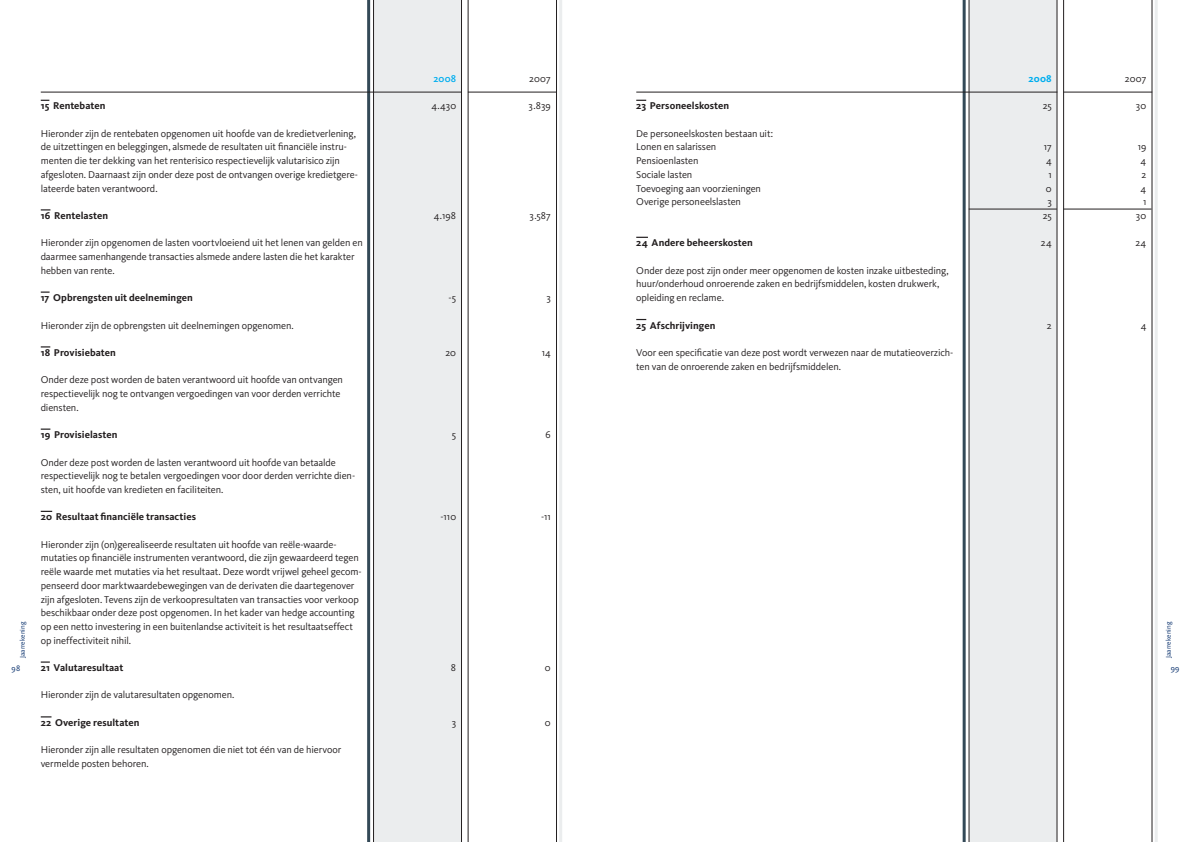
<style>
.page{position:relative;width:1191px;height:842px;background:#fff}
.page>*{position:absolute;margin:0;border:0;box-sizing:border-box;transform-origin:0 0}
.t1{font:10.2px/13.7px "Kievit";letter-spacing:-.01em;color:#231f20}
.t2{font:700 10.2px "Kievit";letter-spacing:.005em;color:#231f20}
.t3{font:500 10.2px "Kievit";color:#00aeef}
.t4{font:700 10.2px "Kievit";color:#00aeef}
.t5{font:8.2px "Kievit";color:#002a68}
.t6{font:7px "Kievit";color:#002a68}
</style>
<div class="page">
<hr style="left:962px;top:0;width:3px;height:842px;background:#334957">
<hr style="left:1154px;top:0;width:3px;height:842px;background:#ebedee">
<div style="left:968px;top:0;width:89px;height:842px;background:#ebedee"></div>
<svg style="left:1063px;top:0;width:89px;height:842px"></svg>
<hr style="left:367px;top:0;width:3px;height:842px;background:#334957">
<hr style="left:559px;top:0;width:3px;height:842px;background:#ebedee">
<div style="left:373px;top:0;width:89px;height:842px;background:#ebedee"></div>
<svg style="left:468px;top:0;width:89px;height:842px"></svg>
<svg style="left:41px;top:291px;width:9px;height:2px"></svg>
<svg style="left:41px;top:428px;width:9px;height:2px"></svg>
<svg style="left:41px;top:661px;width:9px;height:2px"></svg>
<hr style="left:968px;top:209px;width:88px;height:1px;background:#231f20">
<hr style="left:1063px;top:209px;width:88px;height:1px;background:#231f20">
<svg style="left:636px;top:237px;width:12px;height:1px"></svg>
<hr style="left:636px;top:92px;width:421px;height:1px;background:#231f20">
<hr style="left:1063px;top:92px;width:89px;height:1px;background:#231f20">
<hr style="left:41px;top:92px;width:421px;height:1px;background:#231f20">
<hr style="left:468px;top:92px;width:89px;height:1px;background:#231f20">
<p class="t3" style="left:433px;top:73px;width:24px">2008</p>
<p class="t1" style="left:529px;top:72px;width:23px">2007</p>
<p class="t4" style="left:1028px;top:72px;width:25px">2008</p>
<p class="t1" style="left:1124px;top:72px;width:23px">2007</p>
<p class="t2" style="left:41px;top:100px;width:66px">15 Rentebaten</p>
<p class="t1" style="left:431px;top:99px;width:26px">4.430</p>
<p class="t1" style="left:528px;top:99px;width:24px">3.839</p>
<p class="t1" style="left:41px;top:127px;width:319px">Hieronder zijn de rentebaten opgenomen uit hoofde van de kredietverlening, de uitzettingen en beleggingen, alsmede de resultaten uit financiële instru&shy;menten die ter dekking van het renterisico respectievelijk valutarisico zijn afgesloten. Daarnaast zijn onder deze post de ontvangen overige kredietgere&shy;lateerde baten verantwoord.</p>
<p class="t2" style="left:41px;top:209px;width:69px">16 Rentelasten</p>
<p class="t1" style="left:434px;top:209px;width:24px">4.198</p>
<p class="t1" style="left:529px;top:209px;width:23px">3.587</p>
<p class="t1" style="left:41px;top:236px;width:323px">Hieronder zijn opgenomen de lasten voortvloeiend uit het lenen van gelden en daarmee samenhangende transacties alsmede andere lasten die het karakter hebben van rente.</p>
<p class="t2" style="left:41px;top:292px;width:154px">17 Opbrengsten uit deelnemingen</p>
<p class="t1" style="left:448px;top:291px;width:9px">-5</p>
<p class="t1" style="left:546px;top:291px;width:6px">3</p>
<p class="t1" style="left:41px;top:318px;width:254px">Hieronder zijn de opbrengsten uit deelnemingen opgenomen.</p>
<p class="t2" style="left:41px;top:346px;width:77px">18 Provisiebaten</p>
<p class="t1" style="left:445px;top:346px;width:12px">20</p>
<p class="t1" style="left:542px;top:346px;width:11px">14</p>
<p class="t1" style="left:41px;top:373px;width:304px">Onder deze post worden de baten verantwoord uit hoofde van ontvangen respectievelijk nog te ontvangen vergoedingen van voor derden verrichte diensten.</p>
<p class="t2" style="left:41px;top:429px;width:78px">19 Provisielasten</p>
<p class="t1" style="left:452px;top:428px;width:6px">5</p>
<p class="t1" style="left:545px;top:428px;width:7px">6</p>
<p class="t1" style="left:41px;top:455px;width:316px">Onder deze post worden de lasten verantwoord uit hoofde van betaalde respectievelijk nog te betalen vergoedingen voor door derden verrichte dien&shy;sten, uit hoofde van kredieten en faciliteiten.</p>
<p class="t2" style="left:41px;top:511px;width:157px">20 Resultaat financiële transacties</p>
<p class="t1" style="left:440px;top:510px;width:17px">-110</p>
<p class="t1" style="left:541px;top:510px;width:11px">-11</p>
<p class="t1" style="left:41px;top:538px;width:322px">Hieronder zijn (on)gerealiseerde resultaten uit hoofde van reële-waarde&shy;mutaties op financiële instrumenten verantwoord, die zijn gewaardeerd tegen reële waarde met mutaties via het resultaat. Deze wordt vrijwel geheel gecom&shy;penseerd door marktwaardebewegingen van de derivaten die daartegenover zijn afgesloten. Tevens zijn de verkoopresultaten van transacties voor verkoop beschikbaar onder deze post opgenomen. In het kader van hedge accounting op een netto investering in een buitenlandse activiteit is het resultaatseffect op ineffectiviteit nihil.</p>
<p class="t2" style="left:41px;top:662px;width:84px">21 Valutaresultaat</p>
<p class="t1" style="left:451px;top:661px;width:7px">8</p>
<p class="t1" style="left:545px;top:661px;width:7px">0</p>
<p class="t1" style="left:41px;top:688px;width:195px">Hieronder zijn de valutaresultaten opgenomen.</p>
<p class="t2" style="left:41px;top:716px;width:100px">22 Overige resultaten</p>
<p class="t1" style="left:452px;top:716px;width:6px">3</p>
<p class="t1" style="left:545px;top:716px;width:7px">0</p>
<p class="t1" style="left:41px;top:743px;width:302px">Hieronder zijn alle resultaten opgenomen die niet tot één van de hiervoor vermelde posten behoren.</p>
<p class="t2" style="left:636px;top:100px;width:94px">23 Personeelskosten</p>
<p class="t1" style="left:1042px;top:99px;width:11px">25</p>
<p class="t1" style="left:1136px;top:99px;width:12px">30</p>
<p class="t1" style="left:636px;top:127px;width:138px">De personeelskosten bestaan uit:<br>Lonen en salarissen</p>
<p class="t1" style="left:1043px;top:140px;width:9px">17</p>
<p class="t1" style="left:1137px;top:140px;width:10px">19</p>
<p class="t1" style="left:636px;top:154px;width:64px">Pensioenlasten</p>
<p class="t1" style="left:1046px;top:154px;width:7px">4</p>
<p class="t1" style="left:1140px;top:154px;width:7px">4</p>
<p class="t1" style="left:636px;top:168px;width:58px">Sociale lasten</p>
<p class="t1" style="left:1048px;top:168px;width:5px">1</p>
<p class="t1" style="left:1141px;top:168px;width:6px">2</p>
<p class="t1" style="left:636px;top:181px;width:126px">Toevoeging aan voorzieningen</p>
<p class="t1" style="left:1046px;top:181px;width:7px">0</p>
<p class="t1" style="left:1140px;top:181px;width:7px">4</p>
<p class="t1" style="left:636px;top:195px;width:106px">Overige personeelslasten</p>
<p class="t1" style="left:1047px;top:195px;width:6px">3</p>
<p class="t1" style="left:1143px;top:195px;width:5px">1</p>
<p class="t1" style="left:1042px;top:209px;width:11px">25</p>
<p class="t1" style="left:1136px;top:209px;width:12px">30</p>
<p class="t2" style="left:636px;top:237px;width:118px">24 Andere beheerskosten</p>
<p class="t1" style="left:1041px;top:236px;width:12px">24</p>
<p class="t1" style="left:1135px;top:236px;width:12px">24</p>
<p class="t1" style="left:636px;top:264px;width:314px">Onder deze post zijn onder meer opgenomen de kosten inzake uitbesteding, huur/onderhoud onroerende zaken en bedrijfsmiddelen, kosten drukwerk, opleiding en reclame.</p>
<p class="t2" style="left:636px;top:319px;width:81px">25 Afschrijvingen</p>
<p class="t1" style="left:1046px;top:318px;width:6px">2</p>
<p class="t1" style="left:1140px;top:318px;width:7px">4</p>
<p class="t1" style="left:636px;top:346px;width:318px">Voor een specificatie van deze post wordt verwezen naar de mutatieoverzich&shy;ten van de onroerende zaken en bedrijfsmiddelen.</p>
<p class="t6" style="left:19px;top:658px;width:38px;rotate:-90deg">Jaarrekening</p>
<p class="t6" style="left:1164px;top:658px;width:38px;rotate:-90deg">Jaarrekening</p>
<p class="t5" style="left:12px;top:664px;width:10px">98</p>
<p class="t5" style="left:1170px;top:664px;width:10px">99</p>
</div>
